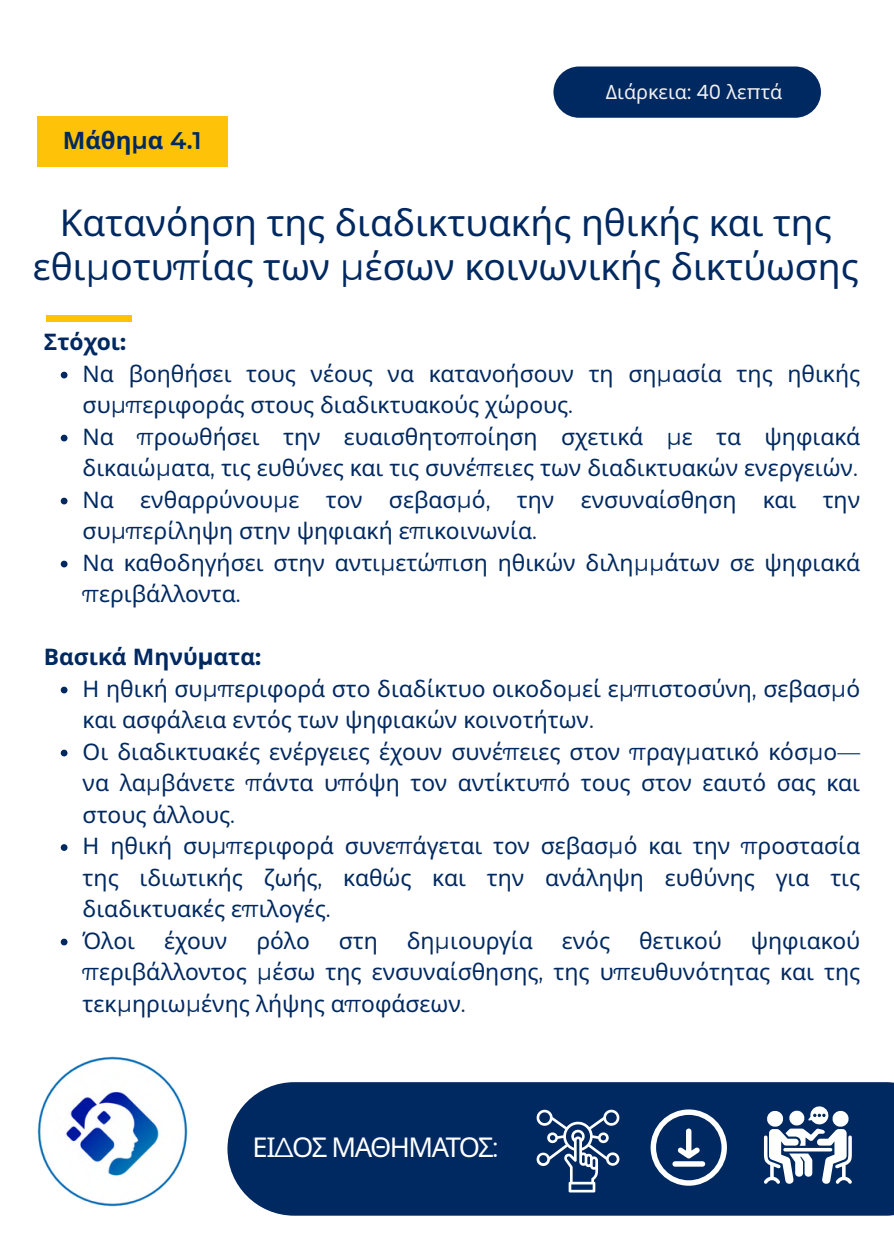
<style>
.page{position:relative;width:894px;height:1233px;background:#fff}
.page>*{position:absolute;margin:0;border:0;box-sizing:border-box;transform-origin:0 0}
.t1{font:36.9px/43.8px "Noto Sans";color:#002961;text-align:center}
.t2{font:27.3px "Noto Sans";letter-spacing:-.06em;color:#fff}
.t3{font:700 24px "Noto Sans";color:#002961}
.t4{font:22.8px/31.5px "Noto Sans";color:#002961}
.t5{font:700 22.8px "Noto Sans";color:#002961}
.t6{font:19.65px "Noto Sans";color:#f1f1f1}
.s1{font-family:"Montserrat";font-weight:600}
.s2{font-family:"Poppins"}
.s3{font-family:"Montserrat"}
</style>
<div class="page">
<div style="left:47px;top:315px;width:85px;height:7px;background:#fec209"></div>
<div style="left:37px;top:116px;width:190px;height:50px;background:#fec209"></div>
<div style="left:553px;top:67px;width:267px;height:51px;background:#002961;border-radius:26px"></div>
<svg style="left:61px;top:372px;width:6px;height:6px"></svg>
<svg style="left:61px;top:435px;width:6px;height:6px"></svg>
<svg style="left:61px;top:498px;width:6px;height:6px"></svg>
<svg style="left:61px;top:561px;width:6px;height:6px"></svg>
<svg style="left:61px;top:687px;width:6px;height:6px"></svg>
<svg style="left:61px;top:750px;width:6px;height:6px"></svg>
<svg style="left:61px;top:844px;width:6px;height:7px"></svg>
<svg style="left:61px;top:939px;width:6px;height:6px"></svg>
<div style="left:227px;top:1082px;width:666px;height:134px;background:#002961"></div>
<svg style="left:536px;top:1110px;width:83px;height:82px"></svg>
<svg style="left:650px;top:1109px;width:76px;height:77px"></svg>
<div style="left:672px;top:1161px;width:33px;height:6px;background:#fff;border-radius:3px"></div>
<svg style="left:763px;top:1105px;width:88px;height:80px"></svg>
<img style="left:37px;top:1056px;width:151px;height:151px">
<p class="t3" style="left:63px;top:123px;width:140px">Μάθη<span class="s1">μ</span>α <span class="s1">4.1</span></p>
<h1 class="t6" style="left:605px;top:78px;width:178px">Διάρκεια<span class="s2">: 40</span> λε<span class="s2">π</span>τά</h1>
<h3 class="t1" style="left:33px;top:200px;width:827px">Κατανόηση της διαδικτυακής ηθικής και της εθι<span class="s3">μ</span>οτυ<span class="s3">π</span>ίας των <span class="s3">μ</span>έσων κοινωνικής δικτύωσης</h3>
<p class="t5" style="left:44px;top:326px;width:84px">Στόχοι<span class="s3">:</span></p>
<h3 class="t4" style="left:83px;top:357px;width:778px">Να βοηθήσει τους νέους να κατανοήσουν τη ση<span class="s3">μ</span>ασία της ηθικής συ<span class="s3">μπ</span>εριφοράς στους διαδικτυακούς χώρους<span class="s3">.</span></h3>
<p class="t4" style="left:83px;top:420px;width:778px">Να <span class="s3">π</span>ροωθήσει την ευαισθητο<span class="s3">π</span>οίηση σχετικά <span class="s3">μ</span>ε τα ψηφιακά δικαιώ<span class="s3">μ</span>ατα<span class="s3">,</span> τις ευθύνες και τις συνέ<span class="s3">π</span>ειες των διαδικτυακών ενεργειών<span class="s3">.</span></p>
<p class="t4" style="left:83px;top:483px;width:778px">Να ενθαρρύνου<span class="s3">μ</span>ε τον σεβασ<span class="s3">μ</span>ό<span class="s3">,</span> την ενσυναίσθηση και την συ<span class="s3">μπ</span>ερίληψη στην ψηφιακή ε<span class="s3">π</span>ικοινωνία<span class="s3">.</span></p>
<p class="t4" style="left:83px;top:546px;width:778px">Να καθοδηγήσει στην αντι<span class="s3">μ</span>ετώ<span class="s3">π</span>ιση ηθικών διλη<span class="s3">μμ</span>άτων σε ψηφιακά <span class="s3">π</span>εριβάλλοντα<span class="s3">.</span></p>
<p class="t5" style="left:44px;top:641px;width:219px">Βασικά Μηνύ<span class="s3">μ</span>ατα<span class="s3">:</span></p>
<h3 class="t4" style="left:83px;top:672px;width:778px">Η ηθική συ<span class="s3">μπ</span>εριφορά στο διαδίκτυο οικοδο<span class="s3">μ</span>εί ε<span class="s3">μπ</span>ιστοσύνη<span class="s3">,</span> σεβασ<span class="s3">μ</span>ό και ασφάλεια εντός των ψηφιακών κοινοτήτων<span class="s3">.</span></h3>
<p class="t4" style="left:83px;top:735px;width:778px;text-align:justify">Οι διαδικτυακές ενέργειες έχουν συνέ<span class="s3">π</span>ειες στον <span class="s3">π</span>ραγ<span class="s3">μ</span>ατικό κόσ<span class="s3">μ</span>ο<span class="s3">— </span>να λα<span class="s3">μ</span>βάνετε <span class="s3">π</span>άντα υ<span class="s3">π</span>όψη τον αντίκτυ<span class="s3">π</span>ό τους στον εαυτό σας και στους άλλους<span class="s3">.</span></p>
<p class="t4" style="left:83px;top:830px;width:778px;text-align:justify">Η ηθική συ<span class="s3">μπ</span>εριφορά συνε<span class="s3">π</span>άγεται τον σεβασ<span class="s3">μ</span>ό και την <span class="s3">π</span>ροστασία της ιδιωτικής ζωής<span class="s3">,</span> καθώς και την ανάληψη ευθύνης για τις διαδικτυακές ε<span class="s3">π</span>ιλογές<span class="s3">.</span></p>
<p class="t4" style="left:83px;top:924px;width:54px">Όλοι</p>
<p class="t4" style="left:164px;top:924px;width:65px">έχουν</p>
<p class="t4" style="left:256px;top:924px;width:55px">ρόλο</p>
<p class="t4" style="left:339px;top:924px;width:41px">στη</p>
<p class="t4" style="left:406px;top:924px;width:127px">δη<span class="s3">μ</span>ιουργία</p>
<p class="t4" style="left:561px;top:924px;width:50px">ενός</p>
<p class="t4" style="left:638px;top:924px;width:84px">θετικού</p>
<p class="t4" style="left:83px;top:924px;width:778px;text-align:justify;text-indent:668px">ψηφιακού <span class="s3">π</span>εριβάλλοντος <span class="s3">μ</span>έσω της ενσυναίσθησης<span class="s3">,</span> της υ<span class="s3">π</span>ευθυνότητας και της τεκ<span class="s3">μ</span>ηριω<span class="s3">μ</span>ένης λήψης α<span class="s3">π</span>οφάσεων<span class="s3">.</span></p>
<p class="t2" style="left:252px;top:1128px;width:247px">ΕΙ<span class="s3">Δ</span>ΟΣ ΜΑΘΗΜΑΤΟΣ<span class="s3">:</span></p>
</div>
